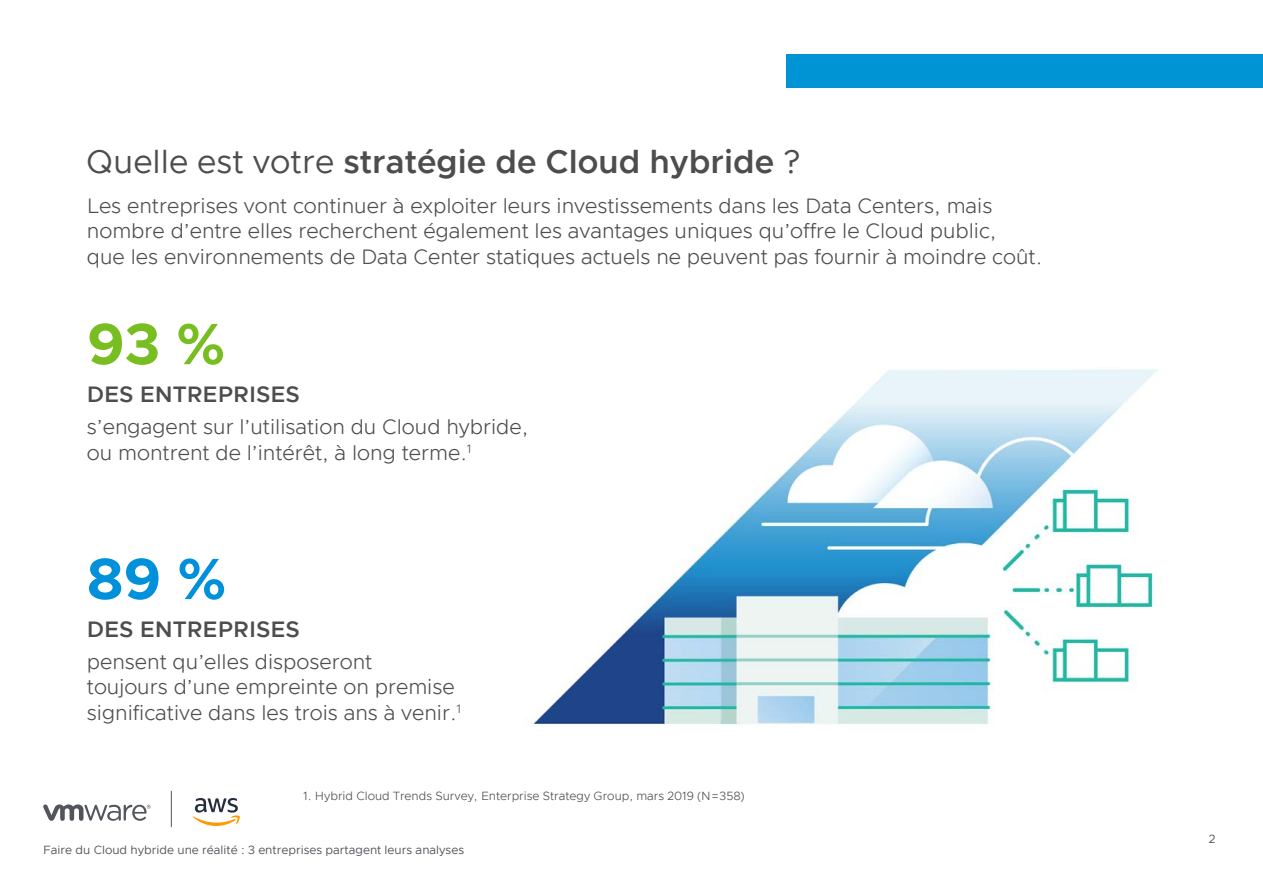
<style>
.page{position:relative;width:1263px;height:893px;background:#fff}
.page>*{position:absolute;margin:0;border:0;box-sizing:border-box;transform-origin:0 0}
.t1{font:700 58.5px "Metropolis";color:#78be20}
.t2{font:700 58.5px "Metropolis";color:#0091da}
.t3{font:600 33px "Metropolis";color:#4d4d4f}
.t4{font:600 22.5px "Metropolis";color:#4d4d4f}
.t5{font:300 21px/25.5px "Metropolis";color:#4d4d4f}
.t6{font:12px "Metropolis";color:#52555b}
.t7{font:300 12px "Metropolis";color:#4d4d4f}
.s1{font-weight:400}
</style>
<div class="page">
<img style="left:525px;top:369px;width:633px;height:358px">
<hr style="left:171px;top:791px;width:1px;height:36px;background:#52555b">
<svg style="left:43px;top:804px;width:108px;height:17px"></svg>
<svg style="left:193px;top:798px;width:47px;height:28px"></svg>
<div style="left:787px;top:54px;width:476px;height:33px;background:#0094d4"></div>
<h2 class="t3" style="left:86px;top:141px;width:716px"><span class="s1">Quelle est votre</span> stratégie de Cloud hybride <span class="s1">?</span></h2>
<p class="t5" style="left:87px;top:193px;width:957px">Les entreprises vont continuer à exploiter leurs investissements dans les Data Centers, mais nombre d’entre elles recherchent également les avantages uniques qu’offre le Cloud public,<br>que les environnements de Data Center statiques actuels ne peuvent pas fournir à moindre coût.</p>
<h1 class="t1" style="left:87px;top:307px;width:140px">93 %</h1>
<p class="t4" style="left:87px;top:380px;width:214px">DES ENTREPRISES</p>
<p class="t5" style="left:87px;top:414px;width:443px">s’engagent sur l’utilisation du Cloud hybride, ou montrent de l’intérêt, à long terme.<sup>1</sup></p>
<h1 class="t2" style="left:87px;top:542px;width:141px">89 %</h1>
<p class="t4" style="left:87px;top:615px;width:214px">DES ENTREPRISES</p>
<p class="t5" style="left:87px;top:649px;width:376px">pensent qu’elles disposeront<br>toujours d’une empreinte on premise significative dans les trois ans à venir.<sup>1</sup></p>
<p class="t7" style="left:304px;top:788px;width:442px">1. Hybrid Cloud Trends Survey, Enterprise Strategy Group, mars 2019 (N=358)</p>
<p class="t6" style="left:43px;top:843px;width:422px">Faire du Cloud hybride une réalité : 3 entreprises partagent leurs analyses</p>
<p class="t6" style="left:1209px;top:831px;width:8px">2</p>
</div>
